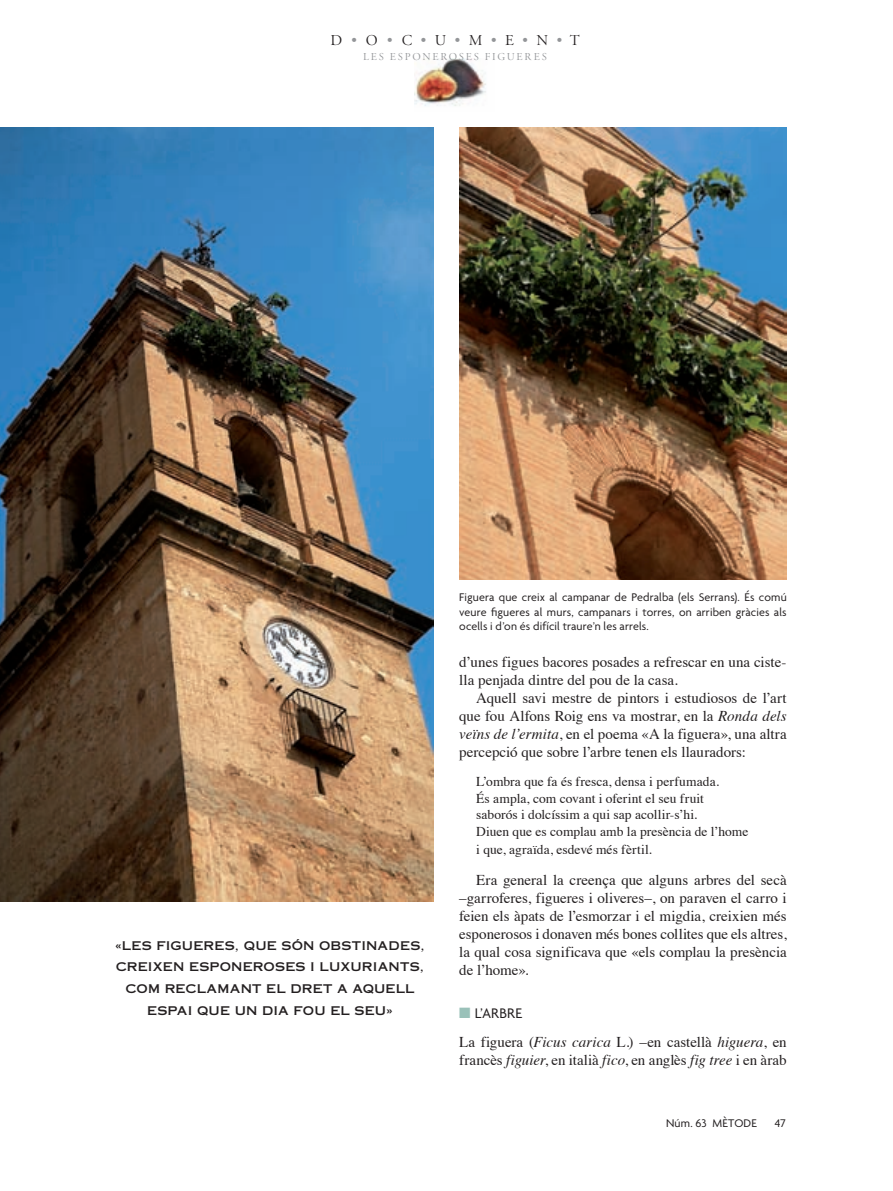
<style>
.page{position:relative;width:893px;height:1191px;background:#fff}
.page>*{position:absolute;margin:0;border:0;box-sizing:border-box;transform-origin:0 0}
.t1{font:15px/18px "Times";color:#231f20}
.t2{font:15px "Adobe Garamond Titling";color:#231f20}
.t3{font:15px "Agenda";letter-spacing:.02em;color:#231f20}
.t4{font:13.5px/16.5px "Times";color:#231f20}
.t5{font:12px/14.2px "Agenda";letter-spacing:.015em;color:#231f20;text-align:justify}
.t6{font:12px/21.8px "Copperplate Thirty One AB";letter-spacing:.015em;color:#231f20;text-align:center}
.t7{font:10.5px "Adobe Garamond Titling";letter-spacing:.18em;color:#939598}
.s1{color:#939598}
.s2{font-style:italic}
.s3{color:#9ac1b9}
</style>
<div class="page">
<img style="left:414px;top:58px;width:72px;height:48px">
<img style="left:0;top:128px;width:434px;height:773px">
<img style="left:459px;top:128px;width:327px;height:451px">
<p class="t2" style="left:330px;top:34px;width:251px">D<span class="s1">•</span>O<span class="s1">•</span>C<span class="s1">•</span>U<span class="s1">•</span>M<span class="s1">•</span>E<span class="s1">•</span>N<span class="s1">•</span>T</p>
<p class="t7" style="left:363px;top:52px;width:185px">LES ESPONEROSES FIGUERES</p>
<p class="t6" style="left:115px;top:934px;width:311px">«LES FIGUERES, QUE SÓN OBSTINADES,<br>CREIXEN ESPONEROSES I LUXURIANTS,<br>COM RECLAMANT EL DRET A AQUELL<br>ESPAI QUE UN DIA FOU EL SEU»</p>
<p class="t5" style="left:459px;top:591px;width:329px">Figuera que creix al campanar de Pedralba (els Serrans). És comú veure figueres al murs, campanars i torres, on arriben gràcies als ocells i d’on és difícil traure’n les arrels.</p>
<p class="t1" style="left:459px;top:654px;width:329px">d’unes figues bacores posades a refrescar en una ciste&shy;lla penjada dintre del pou de la casa.</p>
<p class="t1" style="left:459px;top:690px;width:329px;text-align:justify;text-indent:17px">Aquell savi mestre de pintors i estudiosos de l’art que fou Alfons Roig ens va mostrar, en la <span class="s2">Ronda dels veïns de l’ermita</span>, en el poema «A la figuera», una altra percepció que sobre l’arbre tenen els llauradors:</p>
<p class="t4" style="left:476px;top:774px;width:274px">L’ombra que fa és fresca, densa i perfumada.<br>És ampla, com covant i oferint el seu fruit saborós i dolcíssim a qui sap acollir-s’hi.<br>Diuen que es complau amb la presència de l’home</p>
<p class="t4" style="left:476px;top:842px;width:177px">i que, agraïda, esdevé més fèrtil.</p>
<p class="t1" style="left:459px;top:871px;width:329px;text-align:justify;text-indent:17px">Era general la creença que alguns arbres del secà –garroferes, figueres i oliveres–, on paraven el carro i feien els àpats de l’esmorzar i el migdia, creixien més esponerosos i donaven més bones collites que els altres, la qual cosa significava que «els complau la presència de l’home».</p>
<p class="t3" style="left:459px;top:1007px;width:64px"><span class="s3">■</span> L’ARBRE</p>
<p class="t1" style="left:459px;top:1034px;width:329px">La figuera (<span class="s2">Ficus carica</span> L.) –en castellà <span class="s2">higuera</span>, en francès <span class="s2">figuier</span>, en italià <span class="s2">fico</span>, en anglès <span class="s2">fig tree</span> i en àrab</p>
<p class="t5" style="left:666px;top:1116px;width:92px">Núm. 63 MÈTODE</p>
<p class="t5" style="left:775px;top:1116px;width:13px">47</p>
</div>
